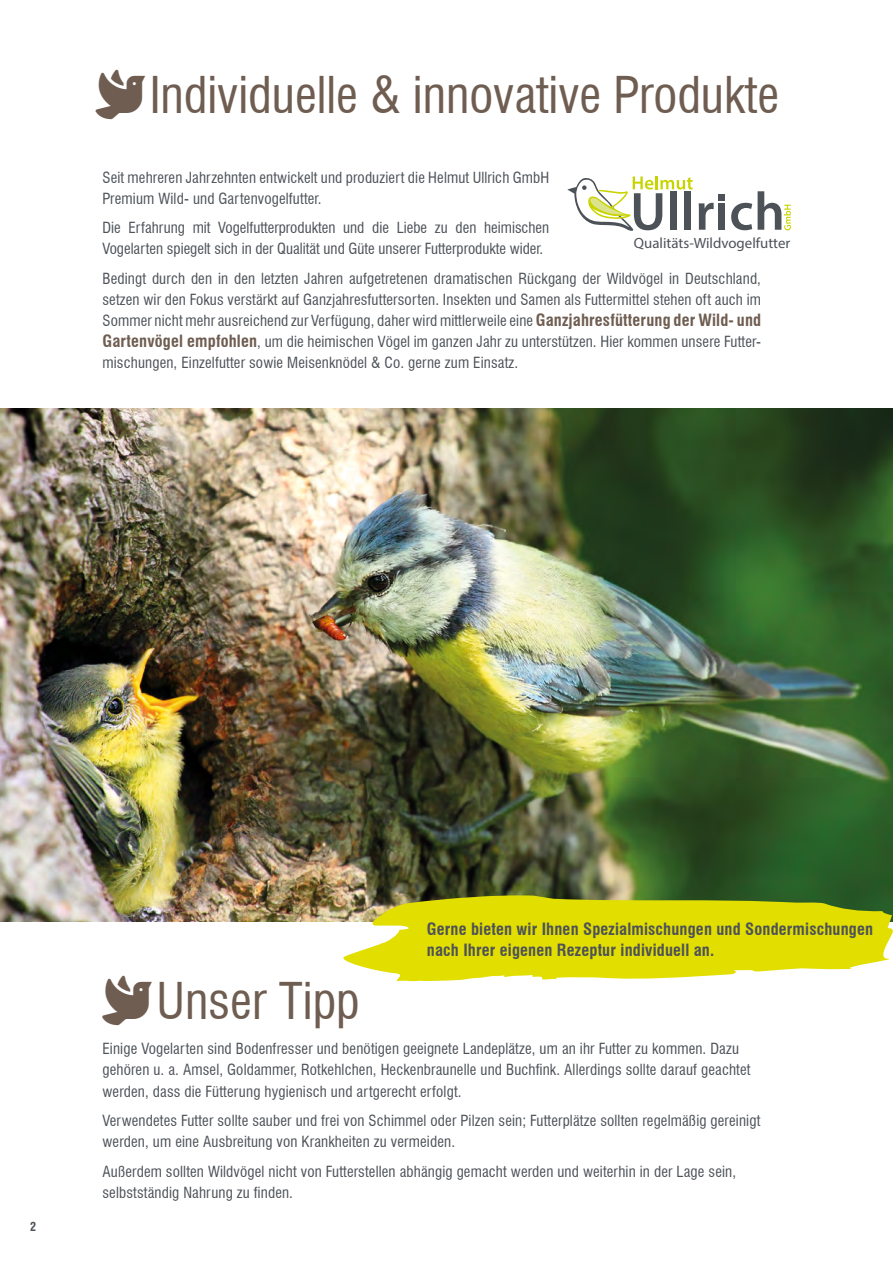
<style>
.page{position:relative;width:893px;height:1263px;background:#fff}
.page>*{position:absolute;margin:0;border:0;box-sizing:border-box;transform-origin:0 0}
.t1{font:condensed 49.5px "Swiss 721 BT";color:#6f5d51}
.Fließtext{font:700 condensed 16.5px/21px "Swiss 721 BT";letter-spacing:.01em;color:#4d5258}
.Fließtext-2{font:condensed 15px/21px "Swiss 721 BT";letter-spacing:.01em;color:#4d5258}
.t2{font:14.85px "Myriad Pro";color:#4d5258}
.t3{font:700 condensed 12px "Swiss 721 BT";color:#4d5258}
.s1{font-weight:700;font-size:16.5px;color:#6f5d51}
</style>
<div class="page">
<img style="left:0;top:409px;width:893px;height:513px">
<div style="left:719px;top:194px;width:6px;height:7px;background:#4d5258"></div>
<svg style="left:567px;top:176px;width:126px;height:55px"></svg>
<div style="left:670px;top:191px;width:7px;height:39px;background:#4d5258"></div>
<div style="left:684px;top:191px;width:7px;height:39px;background:#4d5258"></div>
<svg style="left:699px;top:203px;width:15px;height:27px"></svg>
<div style="left:719px;top:203px;width:6px;height:27px;background:#4d5258"></div>
<svg style="left:731px;top:203px;width:21px;height:27px"></svg>
<svg style="left:758px;top:191px;width:33px;height:39px"></svg>
<svg style="left:332px;top:894px;width:561px;height:88px;background:#d7d628"></svg>
<p class="t1" style="left:150px;top:65px;width:631px">Individuelle &amp; innovative Produkte</p>
<p class="Fließtext-2" style="left:102px;top:167px;width:448px">Seit mehreren Jahrzehnten entwickelt und produziert die Helmut Ullrich GmbH<br>Premium Wild- und Gartenvogelfutter.</p>
<p class="Fließtext-2" style="left:102px;top:217px;width:448px">Die Erfahrung mit Vogelfutterprodukten und die Liebe zu den heimischen<br>Vogelarten spiegelt sich in der Qualität und Güte unserer Futterprodukte wider.</p>
<p class="Fließtext-2" style="left:102px;top:268px;width:660px;text-align:justify">Bedingt durch den in den letzten Jahren aufgetretenen dramatischen Rückgang der Wildvögel in Deutschland, setzen wir den Fokus verstärkt auf Ganzjahresfuttersorten. Insekten und Samen als Futtermittel stehen oft auch im Sommer nicht mehr ausreichend zur Verfügung, daher wird mittlerweile eine <span class="s1">Ganzjahresfütterung der Wild- und Gartenvögel empfohlen</span>, um die heimischen Vögel im ganzen Jahr zu unterstützen. Hier kommen unsere Futter&shy;mischungen, Einzelfutter sowie Meisenknödel &amp; Co. gerne zum Einsatz.</p>
<p class="t2" style="left:634px;top:234px;width:158px">Qualitäts-Wildvogelfutter</p>
<p class="t3" style="left:30px;top:1219px;width:7px">2</p>
<p class="t1" style="left:156px;top:971px;width:205px">Unser Tipp</p>
<p class="Fließtext" style="left:427px;top:918px;width:448px">Gerne bieten wir Ihnen Spezialmischungen und Sondermischungen nach Ihrer eigenen Rezeptur individuell an.</p>
<p class="Fließtext-2" style="left:102px;top:1038px;width:650px">Einige Vogelarten sind Bodenfresser und benötigen geeignete Landeplätze, um an ihr Futter zu kommen. Dazu gehören u. a. Amsel, Goldammer, Rotkehlchen, Heckenbraunelle und Buchfink. Allerdings sollte darauf geachtet werden, dass die Fütterung hygienisch und artgerecht erfolgt.</p>
<p class="Fließtext-2" style="left:102px;top:1110px;width:659px">Verwendetes Futter sollte sauber und frei von Schimmel oder Pilzen sein; Futterplätze sollten regelmäßig gereinigt werden, um eine Ausbreitung von Krankheiten zu vermeiden.</p>
<p class="Fließtext-2" style="left:102px;top:1160px;width:635px">Außerdem sollten Wildvögel nicht von Futterstellen abhängig gemacht werden und weiterhin in der Lage sein, selbstständig Nahrung zu finden.</p>
</div>
